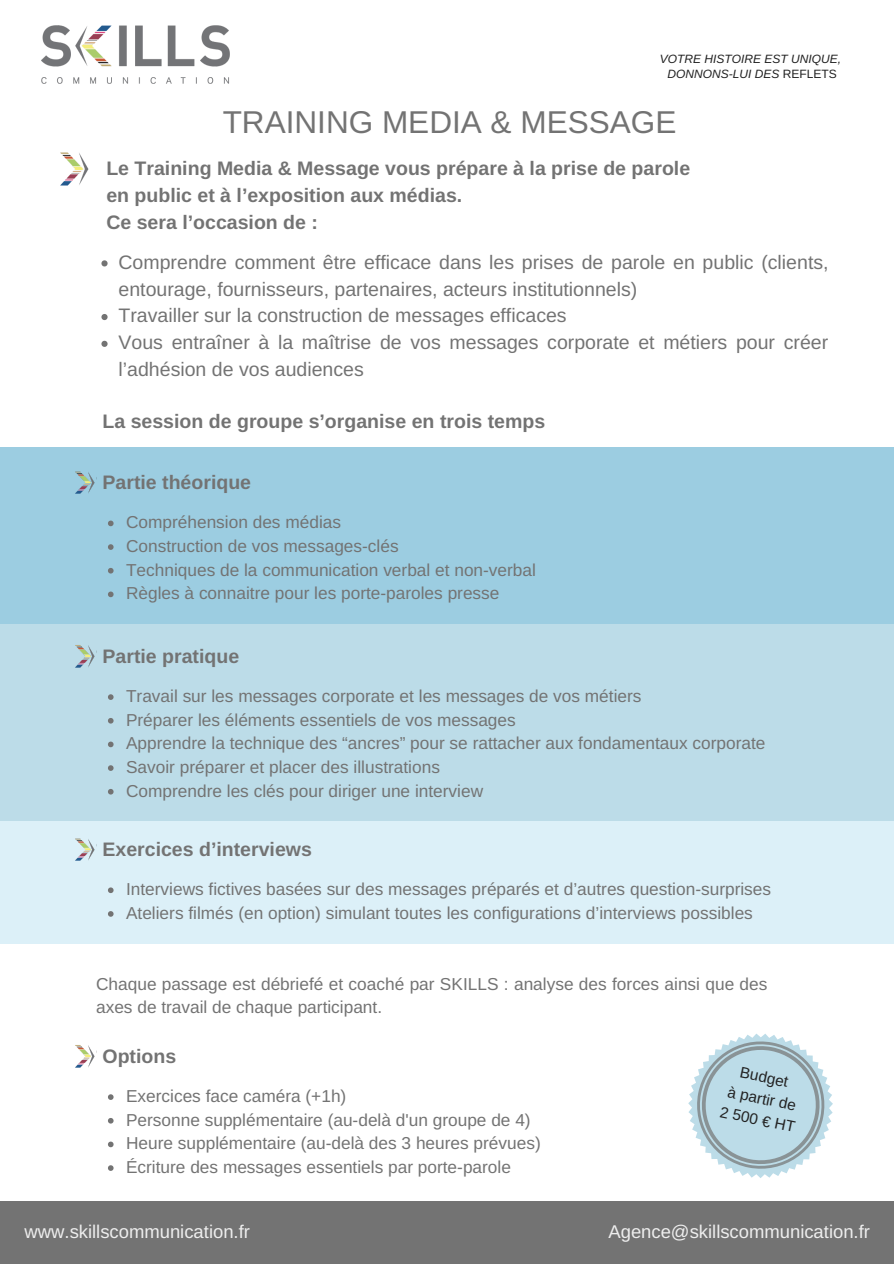
<style>
.page{position:relative;width:894px;height:1264px;background:#fff}
.page>*{position:absolute;margin:0;border:0;box-sizing:border-box;transform-origin:0 0}
.t1{font:31.5px "Arimo";color:#737373}
.t2{font:19.5px/26.8px "Arimo";color:#737373}
.t3{font:700 19.5px "Arimo";color:#737373}
.t4{font:18.45px "Arimo";color:#eee}
.t5{font:17.25px/23px "Arimo";color:#737373}
.t6{font:15.45px "Arimo";color:#222}
.t7{font:italic 12px "Arimo";color:#222}
.s1{font-style:normal}
</style>
<div class="page">
<img style="left:60px;top:152px;width:29px;height:33px">
<div style="left:0;top:1200px;width:893px;height:63px;background:#737373"></div>
<img style="left:42px;top:25px;width:188px;height:59px">
<div style="left:0;top:448px;width:893px;height:177px;background:#9ccde1"></div>
<img style="left:75px;top:471px;width:20px;height:22px">
<svg style="left:688px;top:1033px;width:145px;height:145px"></svg>
<div style="left:0;top:816px;width:893px;height:128px;background:#dcf0f8"></div>
<div style="left:0;top:624px;width:893px;height:197px;background:#bcdce8"></div>
<img style="left:75px;top:645px;width:20px;height:22px">
<img style="left:75px;top:838px;width:20px;height:22px">
<img style="left:75px;top:1045px;width:20px;height:22px">
<svg style="left:108px;top:520px;width:5px;height:6px"></svg>
<svg style="left:108px;top:544px;width:5px;height:6px"></svg>
<svg style="left:108px;top:568px;width:5px;height:5px"></svg>
<svg style="left:108px;top:591px;width:5px;height:6px"></svg>
<svg style="left:101px;top:260px;width:6px;height:6px"></svg>
<svg style="left:101px;top:314px;width:6px;height:6px"></svg>
<svg style="left:101px;top:341px;width:6px;height:6px"></svg>
<svg style="left:108px;top:694px;width:5px;height:6px"></svg>
<svg style="left:108px;top:718px;width:5px;height:5px"></svg>
<svg style="left:108px;top:741px;width:5px;height:6px"></svg>
<svg style="left:108px;top:765px;width:5px;height:6px"></svg>
<svg style="left:108px;top:789px;width:5px;height:5px"></svg>
<svg style="left:108px;top:887px;width:5px;height:6px"></svg>
<svg style="left:108px;top:911px;width:5px;height:5px"></svg>
<svg style="left:108px;top:1094px;width:5px;height:5px"></svg>
<svg style="left:108px;top:1118px;width:5px;height:5px"></svg>
<svg style="left:108px;top:1141px;width:5px;height:6px"></svg>
<svg style="left:108px;top:1165px;width:5px;height:5px"></svg>
<p class="t7" style="left:659px;top:52px;width:183px">VOTRE HISTOIRE EST UNIQUE,</p>
<p class="t7" style="left:667px;top:67px;width:171px">DONNONS-LUI DES <span class="s1">REFLETS</span></p>
<p class="t1" style="left:223px;top:104px;width:455px">TRAINING MEDIA &amp; MESSAGE</p>
<p class="t3" style="left:106px;top:157px;width:585px">Le Training Media &amp; Message vous prépare à la prise de parole</p>
<p class="t3" style="left:106px;top:184px;width:357px">en public et à l’exposition aux médias.</p>
<p class="t3" style="left:106px;top:211px;width:213px">Ce sera l’occasion de :</p>
<p class="t2" style="left:118px;top:248px;width:711px">Comprendre comment être efficace dans les prises de parole en public (clients, entourage, fournisseurs, partenaires, acteurs institutionnels)</p>
<p class="t2" style="left:118px;top:302px;width:449px">Travailler sur la construction de messages efficaces</p>
<p class="t2" style="left:118px;top:329px;width:711px">Vous entraîner à la maîtrise de vos messages corporate et métiers pour créer l’adhésion de vos audiences</p>
<p class="t3" style="left:102px;top:410px;width:444px">La session de groupe s’organise en trois temps</p>
<p class="t3" style="left:102px;top:471px;width:150px">Partie théorique</p>
<p class="t5" style="left:126px;top:511px;width:216px">Compréhension des médias</p>
<p class="t5" style="left:126px;top:534px;width:274px">Construction de vos messages-clés</p>
<p class="t5" style="left:126px;top:558px;width:411px">Techniques de la communication verbal et non-verbal</p>
<p class="t5" style="left:126px;top:582px;width:375px">Règles à connaitre pour les porte-paroles presse</p>
<p class="t3" style="left:102px;top:645px;width:138px">Partie pratique</p>
<p class="t5" style="left:126px;top:684px;width:517px">Travail sur les messages corporate et les messages de vos métiers</p>
<p class="t5" style="left:126px;top:708px;width:391px">Préparer les éléments essentiels de vos messages</p>
<p class="t5" style="left:126px;top:732px;width:640px">Apprendre la technique des “ancres” pour se rattacher aux fondamentaux corporate</p>
<p class="t5" style="left:126px;top:755px;width:315px">Savoir préparer et placer des illustrations</p>
<p class="t5" style="left:126px;top:779px;width:358px">Comprendre les clés pour diriger une interview</p>
<p class="t3" style="left:102px;top:838px;width:211px">Exercices d’interviews</p>
<p class="t5" style="left:126px;top:877px;width:646px">Interviews fictives basées sur des messages préparés et d’autres question-surprises</p>
<p class="t5" style="left:126px;top:901px;width:628px">Ateliers filmés (en option) simulant toutes les configurations d’interviews possibles</p>
<p class="t5" style="left:96px;top:972px;width:672px">Chaque passage est débriefé et coaché par SKILLS : analyse des forces ainsi que des axes de travail de chaque participant.</p>
<p class="t3" style="left:102px;top:1045px;width:75px">Options</p>
<p class="t5" style="left:126px;top:1084px;width:222px">Exercices face caméra (+1h)</p>
<p class="t5" style="left:126px;top:1108px;width:406px">Personne supplémentaire (au-delà d'un groupe de 4)</p>
<p class="t5" style="left:126px;top:1131px;width:416px">Heure supplémentaire (au-delà des 3 heures prévues)</p>
<p class="t5" style="left:126px;top:1155px;width:386px">Écriture des messages essentiels par porte-parole</p>
<p class="t6" style="left:742px;top:1063px;width:50px;rotate:12deg">Budget</p>
<p class="t6" style="left:729px;top:1082px;width:71px;rotate:12deg">à partir de</p>
<p class="t6" style="left:721px;top:1102px;width:78px;rotate:12deg">2 500 € HT</p>
<p class="t4" style="left:25px;top:1221px;width:227px">www.skillscommunication.fr</p>
<p class="t4" style="left:608px;top:1221px;width:263px">Agence@skillscommunication.fr</p>
</div>
